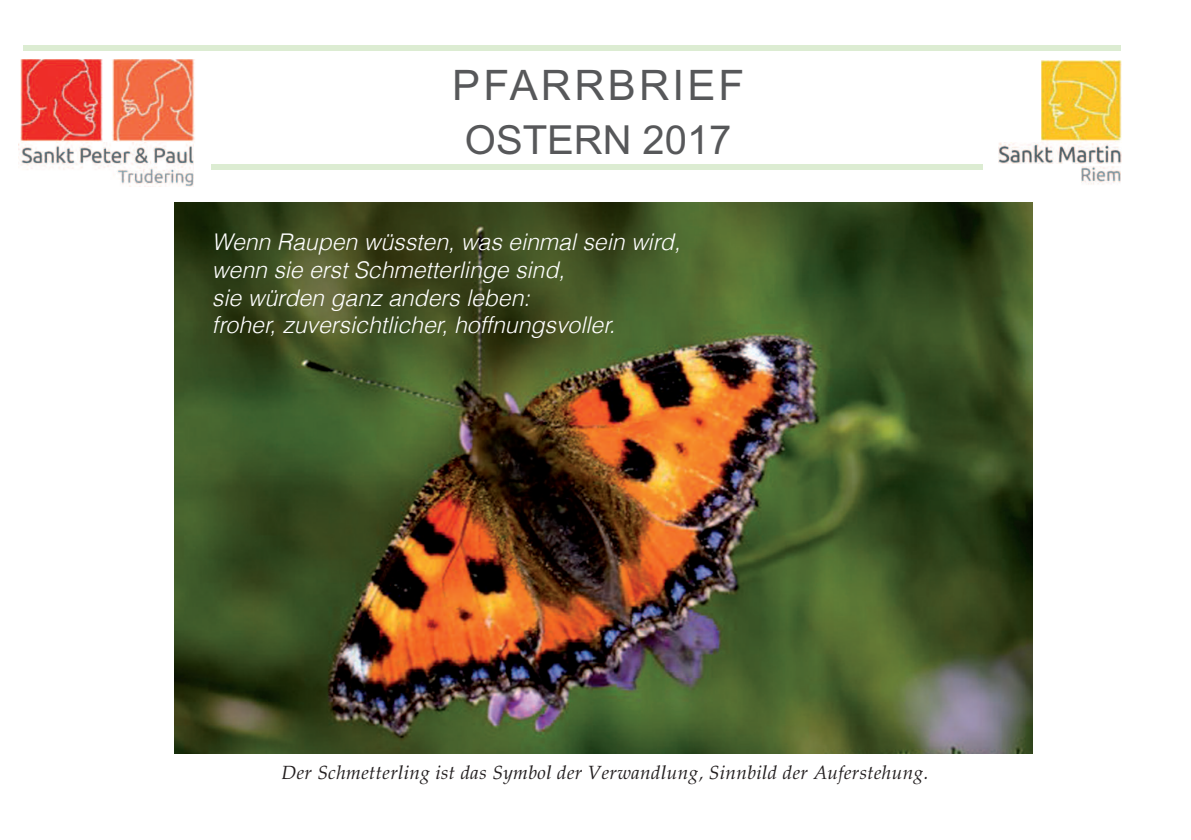
<style>
.page{position:relative;width:1191px;height:840px;background:#fff}
.page>*{position:absolute;margin:0;border:0;box-sizing:border-box;transform-origin:0 0}
.t1{font:42px "Arial";letter-spacing:.075em;color:#57585a}
.t2{font:40px "Arial";color:#57585a}
.t3{font:italic 300 23px/27.6px "Helvetica";color:#fff}
.t4{font:italic 19px "Palatino";letter-spacing:.02em;color:#231f20}
</style>
<div class="page">
<img style="left:175px;top:203px;width:857px;height:550px">
<div style="left:211px;top:164px;width:771px;height:6px;background:#dcecd2"></div>
<div style="left:23px;top:45px;width:1097px;height:6px;background:#dcecd2"></div>
<img style="left:998px;top:142px;width:123px;height:21px">
<img style="left:1081px;top:166px;width:40px;height:19px">
<img style="left:1041px;top:61px;width:80px;height:81px">
<img style="left:20px;top:59px;width:175px;height:83px">
<img style="left:19px;top:142px;width:174px;height:44px">
<h1 class="t1" style="left:452px;top:69px;width:293px">PFARRBRIEF</h1>
<h2 class="t2" style="left:465px;top:125px;width:268px">OSTERN 2017</h2>
<p class="t3" style="left:212px;top:230px;width:470px">Wenn Raupen wüssten, was einmal sein wird, wenn sie erst Schmetterlinge sind,<br>sie würden ganz anders leben:<br>froher, zuversichtlicher, hoffnungsvoller.</p>
<p class="t4" style="left:281px;top:760px;width:648px">Der Schmetterling ist das Symbol der Verwandlung, Sinnbild der Auferstehung.</p>
</div>
